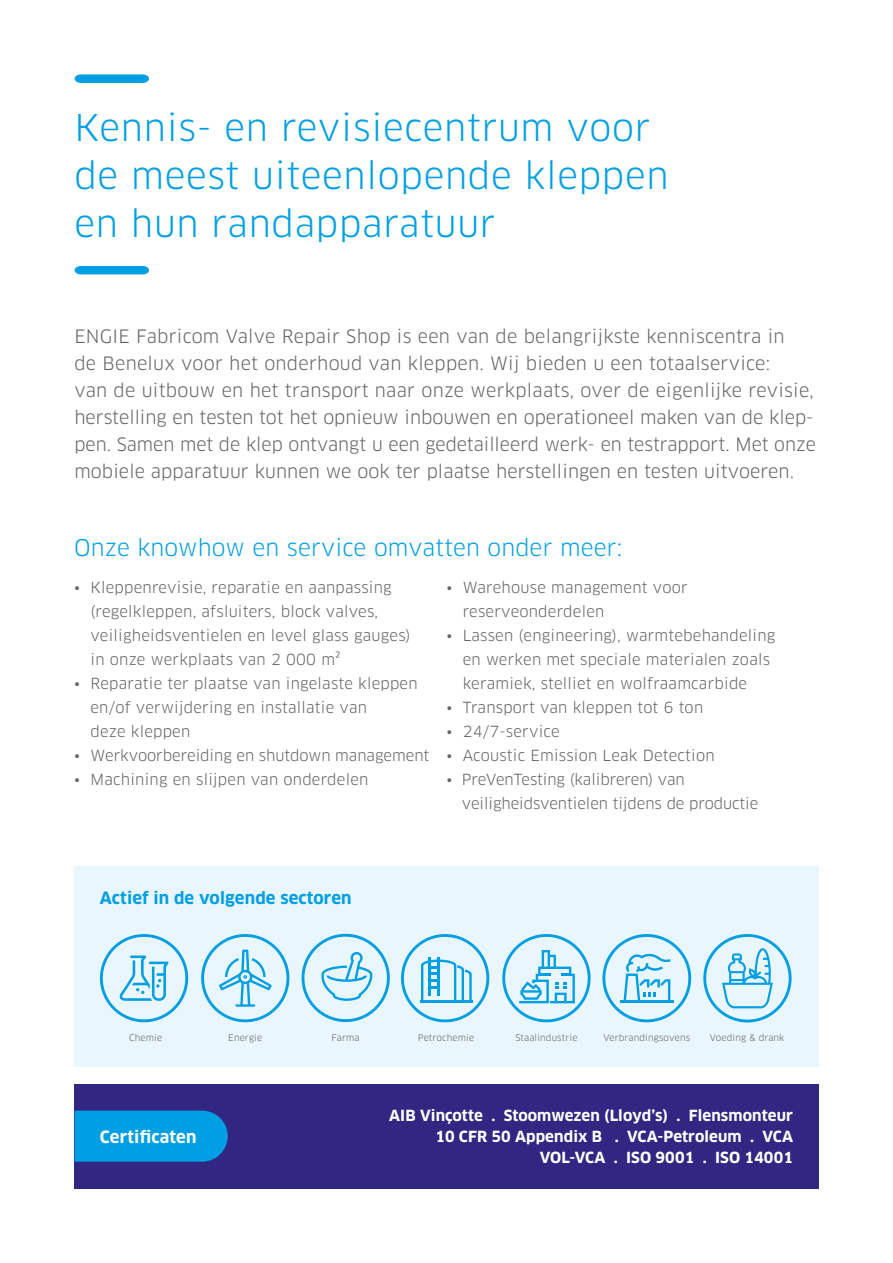
<style>
.page{position:relative;width:893px;height:1263px;background:#fff}
.page>*{position:absolute;margin:0;border:0;box-sizing:border-box;transform-origin:0 0}
.t1{font:36px/48px "Clan Pro";letter-spacing:.02em;color:#009fe3}
.t2{font:22.5px "Clan Pro";letter-spacing:.005em;color:#009fe3}
.t3{font:18px/27px "Clan Pro";letter-spacing:.005em;color:#646363}
.t4{font:700 16.5px "Clan Pro";letter-spacing:.01em;color:#009fe3}
.t5{font:700 16.5px "Clan Pro";letter-spacing:.01em;color:#fff}
.t6{font:15px/24px "Clan Pro";letter-spacing:.015em;color:#646363}
.t7{font:700 15px/21px "Clan Pro";letter-spacing:.01em;color:#fff;text-align:right}
.t8{font:15px/24px "Clan Pro";letter-spacing:-.005em;color:#646363}
.t9{font:9px "Clan Pro";letter-spacing:.015em;color:#646363}
</style>
<div class="page">
<div style="left:74px;top:866px;width:745px;height:201px;background:#eaf6fe"></div>
<svg style="left:100px;top:934px;width:88px;height:88px"></svg>
<svg style="left:201px;top:934px;width:88px;height:88px"></svg>
<svg style="left:502px;top:934px;width:89px;height:88px"></svg>
<svg style="left:401px;top:934px;width:88px;height:88px"></svg>
<svg style="left:602px;top:934px;width:89px;height:88px"></svg>
<svg style="left:75px;top:74px;width:74px;height:9px"></svg>
<svg style="left:75px;top:266px;width:74px;height:8px"></svg>
<div style="left:74px;top:1084px;width:745px;height:104px;background:#312783"></div>
<svg style="left:75px;top:1110px;width:153px;height:52px;background:#0298dd"></svg>
<svg style="left:703px;top:934px;width:89px;height:88px"></svg>
<svg style="left:302px;top:934px;width:88px;height:88px"></svg>
<h1 class="t1" style="left:74px;top:103px;width:596px">Kennis- en revisiecentrum voor de meest uiteenlopende kleppen en hun randapparatuur</h1>
<p class="t3" style="left:74px;top:323px;width:743px">ENGIE Fabricom Valve Repair Shop is een van de belangrijkste kenniscentra in<br>de Benelux voor het onderhoud van kleppen. Wij bieden u een totaalservice:<br>van de uitbouw en het transport naar onze werkplaats, over de eigenlijke revisie, herstelling en testen tot het opnieuw inbouwen en operationeel maken van de klep&shy;pen. Samen met de klep ontvangt u een gedetailleerd werk- en testrapport. Met onze mobiele apparatuur kunnen we ook ter plaatse herstellingen en testen uitvoeren.</p>
<h2 class="t2" style="left:74px;top:534px;width:550px">Onze knowhow en service omvatten onder meer:</h2>
<p class="t6" style="left:90px;top:575px;width:322px;text-indent:-16px">• Kleppenrevisie, reparatie en aanpassing (regelkleppen, afsluiters, block valves, veiligheidsventielen en level glass gauges) in onze werkplaats van 2 000 m²</p>
<p class="t6" style="left:90px;top:671px;width:329px;text-indent:-16px">• Reparatie ter plaatse van ingelaste kleppen en/of verwijdering en installatie van<br>deze kleppen</p>
<p class="t6" style="left:74px;top:743px;width:357px">• Werkvoorbereiding en shutdown management</p>
<p class="t6" style="left:74px;top:767px;width:296px">• Machining en slijpen van onderdelen</p>
<p class="t6" style="left:463px;top:575px;width:226px;text-indent:-16px">• Warehouse management voor reserveonderdelen</p>
<p class="t6" style="left:463px;top:623px;width:314px;text-indent:-16px">• Lassen (engineering), warmtebehandeling en werken met speciale materialen zoals keramiek, stelliet en wolfraamcarbide</p>
<p class="t6" style="left:446px;top:695px;width:258px">• Transport van kleppen tot 6 ton</p>
<p class="t6" style="left:446px;top:719px;width:115px">• 24/7-service</p>
<p class="t6" style="left:446px;top:743px;width:270px">• Acoustic Emission Leak Detection</p>
<p class="t8" style="left:462px;top:767px;width:298px;text-indent:-15px">• PreVenTesting (kalibreren) van veiligheidsventielen tijdens de productie</p>
<p class="t4" style="left:100px;top:889px;width:253px">Actief in de volgende sectoren</p>
<p class="t9" style="left:129px;top:1033px;width:35px">Chemie</p>
<p class="t9" style="left:228px;top:1033px;width:36px">Energie</p>
<p class="t9" style="left:418px;top:1033px;width:58px">Petrochemie</p>
<p class="t9" style="left:515px;top:1033px;width:64px">Staalindustrie</p>
<p class="t9" style="left:603px;top:1033px;width:88px">Verbrandingsovens</p>
<p class="t9" style="left:710px;top:1033px;width:76px">Voeding &amp; drank</p>
<p class="t9" style="left:332px;top:1032px;width:30px">Farma</p>
<p class="t5" style="left:100px;top:1127px;width:98px">Certificaten</p>
<p class="t7" style="left:389px;top:1105px;width:405px">AIB Vinçotte . Stoomwezen (Lloyd’s) . Flensmonteur<br>10 CFR 50 Appendix B . VCA-Petroleum . VCA<br>VOL-VCA . ISO 9001 . ISO 14001</p>
</div>
